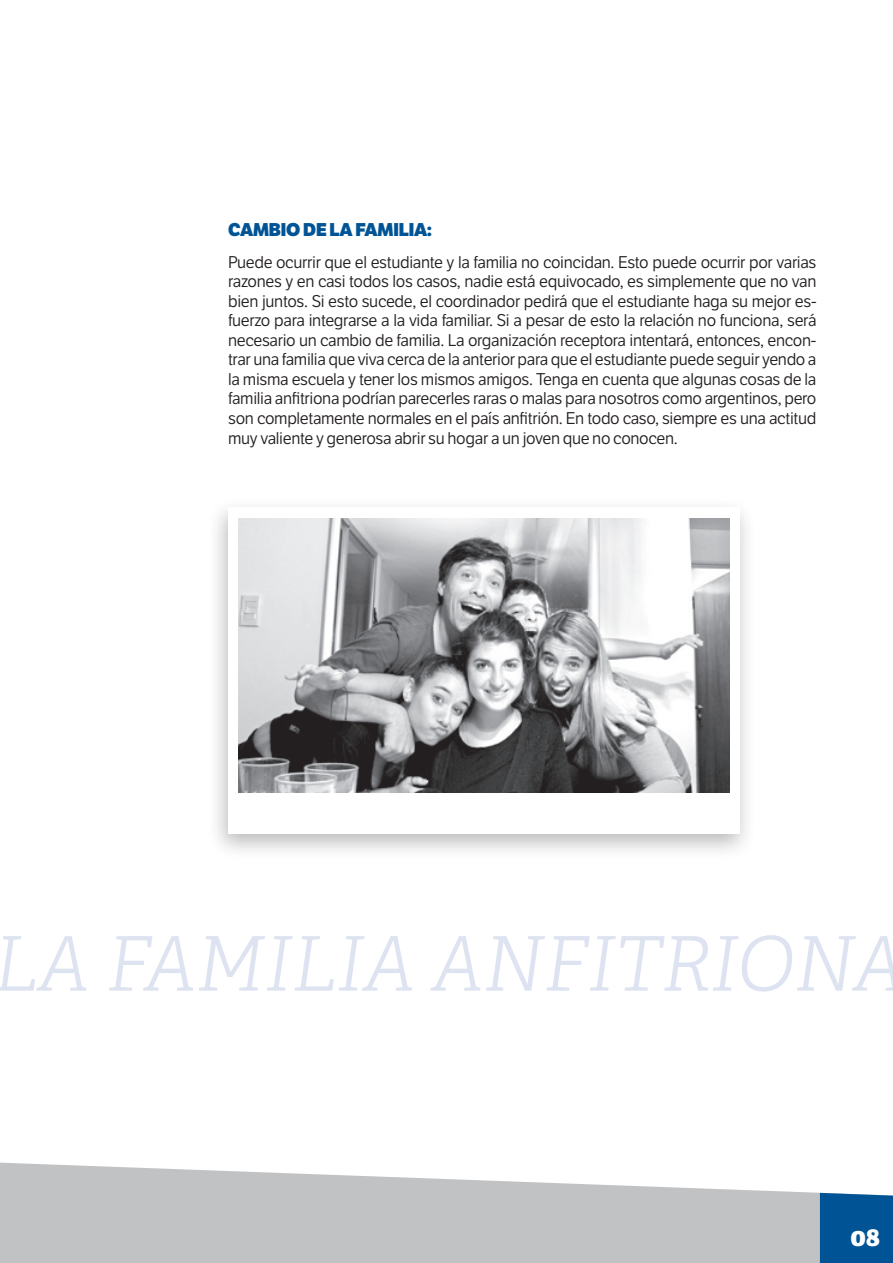
<style>
.page{position:relative;width:893px;height:1263px;background:#fff}
.page>*{position:absolute;margin:0;border:0;box-sizing:border-box;transform-origin:0 0}
.t1{font:italic 300 75.3px "Adelle";color:#dde3f0}
.t2{font:800 25.5px "Adelle";color:#fff}
.t3{font:800 18px "LFT Etica";letter-spacing:-.01em;color:#005495}
.t4{font:16.5px/19.5px "LFT Etica";letter-spacing:-.02em;color:#231f20;text-align:justify}
</style>
<div class="page">
<svg style="left:0;top:1162px;width:823px;height:101px;fill:#c1c2c4"></svg>
<div style="left:820px;top:1193px;width:73px;height:70px;background:#005495"></div>
<div style="left:207px;top:497px;width:549px;height:363px;background:#231f20;opacity:.3"></div>
<div style="left:228px;top:507px;width:512px;height:326px;background:#fff"></div>
<img style="left:238px;top:518px;width:492px;height:275px">
<p class="t3" style="left:228px;top:218px;width:205px">CAMBIO DE LA FAMILIA:</p>
<p class="t4" style="left:228px;top:253px;width:590px">Puede ocurrir que el estudiante y la familia no coincidan. Esto puede ocurrir por varias razones y en casi todos los casos, nadie está equivocado, es simplemente que no van bien juntos. Si esto sucede, el coordinador pedirá que el estudiante haga su mejor es&shy;fuerzo para integrarse a la vida familiar. Si a pesar de esto la relación no funciona, será necesario un cambio de familia. La organización receptora intentará, entonces, encon&shy;trar una familia que viva cerca de la anterior para que el estudiante puede seguir yendo a la misma escuela y tener los mismos amigos. Tenga en cuenta que algunas cosas de la familia anfitriona podrían parecerles raras o malas para nosotros como argentinos, pero son completamente normales en el país anfitrión. En todo caso, siempre es una actitud muy valiente y generosa abrir su hogar a un joven que no conocen.</p>
<h1 class="t1" style="left:-8px;top:918px;width:913px">LA FAMILIA ANFITRIONA</h1>
<h2 class="t2" style="left:850px;top:1220px;width:31px">08</h2>
</div>
